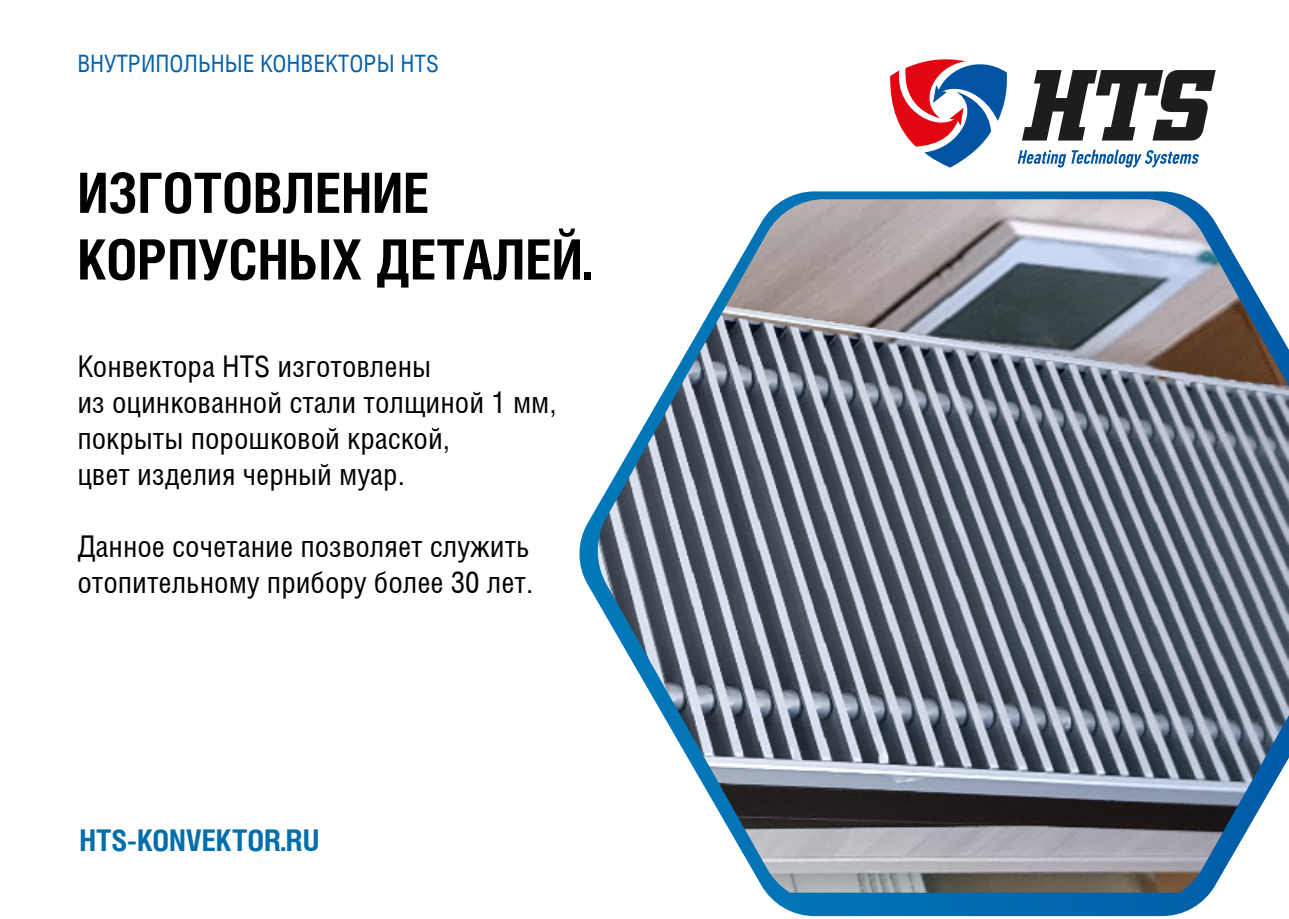
<style>
.page{position:relative;width:1289px;height:919px;background:#fff}
.page>*{position:absolute;margin:0;border:0;box-sizing:border-box;transform-origin:0 0}
.t1{font:700 55.5px/66.6px "Helios Cond";color:#000}
.t2{font:30px/36px "Helios Cond";color:#000}
.t3{font:700 30px "Helios Cond";color:#026fab}
.t4{font:24px "Helios Cond";color:#0460aa}
</style>
<div class="page">
<svg style="left:890px;top:59px;width:117px;height:109px"></svg>
<svg style="left:1022px;top:70px;width:193px;height:71px"></svg>
<svg style="left:1017px;top:150px;width:181px;height:17px"></svg>
<svg style="left:579px;top:191px;width:632px;height:725px"></svg>
<img style="left:595px;top:199px;width:693px;height:693px">
<p class="t4" style="left:77px;top:49px;width:363px">ВНУТРИПОЛЬНЫЕ КОНВЕКТОРЫ HTS</p>
<h1 class="t1" style="left:77px;top:158px;width:516px">ИЗГОТОВЛЕНИЕ<br>КОРПУСНЫХ ДЕТАЛЕЙ.</h1>
<p class="t2" style="left:77px;top:348px;width:481px">Конвектора HTS изготовлены<br>из оцинкованной стали толщиной 1 мм, покрыты порошковой краской,<br>цвет изделия черный муар.</p>
<p class="t2" style="left:77px;top:528px;width:457px">Данное сочетание позволяет служить отопительному прибору более 30 лет.</p>
<p class="t3" style="left:79px;top:822px;width:241px">HTS-KONVEKTOR.RU</p>
</div>
